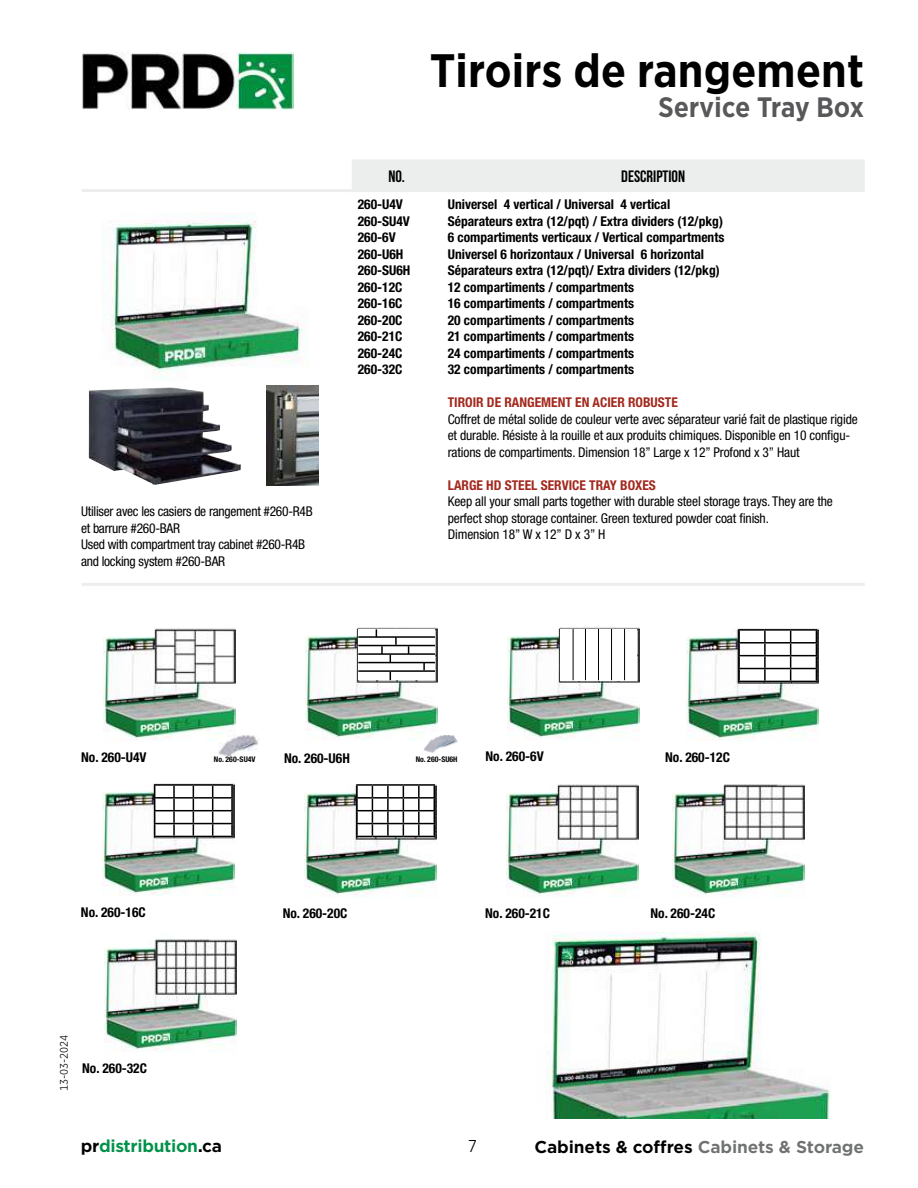
<style>
.page{position:relative;width:918px;height:1188px;background:#fff}
.page>*{position:absolute;margin:0;border:0;box-sizing:border-box;transform-origin:0 0}
.t1{font:700 45px "Gotham Narrow Office";letter-spacing:-.01em;color:#000}
.t2{font:700 27px "Gotham Narrow Office";letter-spacing:-.01em;color:#58585a}
.t3{font:700 16.5px "Gotham Office";letter-spacing:-.01em;color:#000}
.t4{font:700 16.5px "Gotham Office";letter-spacing:-.02em;color:#009149}
.t5{font:16.5px "Bebas Neue";color:#000}
.t6{font:16.5px "Gotham Narrow Office";color:#000}
.t7{font:700 condensed 13.5px/16.5px "Helvetica Neue LT Std";color:#000}
.t8{font:condensed 13.5px/16.5px "Helvetica Neue LT Std";letter-spacing:-.01em;color:#000}
.t9{font:700 condensed 13.5px "Helvetica Neue LT Std";color:#a3291e}
.t10{font:10.5px "Gotham Narrow Office";letter-spacing:-.01em;color:#000}
.t11{font:700 condensed 7.8px "Helvetica Neue LT Std";color:#000}
.s1{color:#000}
.s2{color:#707172}
</style>
<div class="page">
<img style="left:81px;top:53px;width:212px;height:56px">
<div style="left:352px;top:159px;width:513px;height:30px;background:#eceded"></div>
<hr style="left:82px;top:189px;width:270px;height:3px;background:#eceded">
<hr style="left:352px;top:189px;width:90px;height:3px;background:#eceded">
<hr style="left:442px;top:189px;width:423px;height:3px;background:#eceded">
<hr style="left:82px;top:583px;width:270px;height:3px;background:#eceded">
<hr style="left:352px;top:583px;width:90px;height:3px;background:#eceded">
<hr style="left:442px;top:583px;width:423px;height:3px;background:#eceded">
<img style="left:687px;top:628px;width:132px;height:113px">
<img style="left:103px;top:783px;width:132px;height:113px">
<img style="left:304px;top:784px;width:132px;height:113px">
<img style="left:507px;top:784px;width:132px;height:113px">
<img style="left:673px;top:784px;width:132px;height:113px">
<img style="left:104px;top:939px;width:132px;height:113px">
<img style="left:89px;top:387px;width:152px;height:98px">
<img style="left:266px;top:386px;width:52px;height:100px">
<img style="left:508px;top:627px;width:132px;height:113px">
<div style="left:560px;top:629px;width:77px;height:51px;background:#fff"></div>
<hr style="left:598px;top:629px;width:1px;height:51px;background:#000">
<hr style="left:585px;top:629px;width:1px;height:51px;background:#000">
<hr style="left:573px;top:629px;width:1px;height:51px;background:#000">
<hr style="left:611px;top:629px;width:1px;height:51px;background:#000">
<hr style="left:624px;top:629px;width:1px;height:51px;background:#000">
<img style="left:103px;top:628px;width:132px;height:113px">
<img style="left:306px;top:627px;width:132px;height:113px">
<div style="left:358px;top:629px;width:77px;height:51px;background:#fff"></div>
<hr style="left:358px;top:636px;width:77px;height:2px;background:#000">
<hr style="left:358px;top:662px;width:77px;height:1px;background:#000">
<hr style="left:358px;top:645px;width:77px;height:1px;background:#000">
<hr style="left:358px;top:670px;width:77px;height:2px;background:#000">
<hr style="left:358px;top:653px;width:77px;height:2px;background:#000">
<img style="left:218px;top:735px;width:42px;height:20px">
<svg style="left:381px;top:646px;width:2px;height:8px"></svg>
<svg style="left:395px;top:637px;width:2px;height:8px"></svg>
<svg style="left:423px;top:663px;width:2px;height:7px"></svg>
<hr style="left:738px;top:629px;width:27px;height:2px;background:#000">
<hr style="left:765px;top:629px;width:26px;height:2px;background:#000">
<hr style="left:791px;top:629px;width:26px;height:2px;background:#000">
<svg style="left:738px;top:630px;width:79px;height:52px"></svg>
<svg style="left:154px;top:784px;width:79px;height:53px"></svg>
<svg style="left:356px;top:784px;width:79px;height:53px"></svg>
<img style="left:423px;top:735px;width:35px;height:18px">
<img style="left:110px;top:215px;width:198px;height:158px">
<img style="left:549px;top:931px;width:282px;height:187px">
<p class="t8" style="left:81px;top:503px;width:233px">Utiliser avec les casiers de rangement #260-R4B et barrure #260-BAR<br>Used with compartment tray cabinet #260-R4B and locking system #260-BAR</p>
<h1 class="t1" style="left:429px;top:41px;width:436px">Tiroirs de rangement</h1>
<h2 class="t2" style="left:658px;top:89px;width:208px">Service Tray Box</h2>
<p class="t5" style="left:389px;top:167px;width:18px">NO.</p>
<p class="t5" style="left:621px;top:167px;width:65px">DESCRIPTION</p>
<p class="t7" style="left:358px;top:196px;width:54px">260-U4V<br>260-SU4V<br>260-6V<br>260-U6H<br>260-SU6H<br>260-12C<br>260-16C<br>260-20C<br>260-21C<br>260-24C<br>260-32C</p>
<p class="t7" style="left:448px;top:196px;width:278px">Universel 4 vertical / Universal 4 vertical Séparateurs extra (12/pqt) / Extra dividers (12/pkg)<br>6 compartiments verticaux / Vertical compartments Universel 6 horizontaux / Universal 6 horizontal Séparateurs extra (12/pqt)/ Extra dividers (12/pkg)<br>12 compartiments / compartments<br>16 compartiments / compartments<br>20 compartiments / compartments<br>21 compartiments / compartments<br>24 compartiments / compartments<br>32 compartiments / compartments</p>
<p class="t9" style="left:448px;top:394px;width:232px">TIROIR DE RANGEMENT EN ACIER ROBUSTE</p>
<p class="t8" style="left:448px;top:411px;width:412px">Coffret de métal solide de couleur verte avec séparateur varié fait de plastique rigide et durable. Résiste à la rouille et aux produits chimiques. Disponible en 10 configu&shy;rations de compartiments. Dimension 18’’ Large x 12’’ Profond x 3’’ Haut</p>
<p class="t9" style="left:448px;top:477px;width:210px">LARGE HD STEEL SERVICE TRAY BOXES</p>
<p class="t8" style="left:448px;top:493px;width:387px">Keep all your small parts together with durable steel storage trays. They are the perfect shop storage container. Green textured powder coat finish.<br>Dimension 18’’ W x 12’’ D x 3’’ H</p>
<p class="t7" style="left:81px;top:749px;width:67px">No. 260-U4V</p>
<p class="t11" style="left:214px;top:754px;width:43px">No. 260-SU4V</p>
<p class="t7" style="left:284px;top:750px;width:67px">No. 260-U6H</p>
<p class="t11" style="left:416px;top:754px;width:43px">No. 260-SU6H</p>
<p class="t7" style="left:486px;top:748px;width:60px">No. 260-6V</p>
<p class="t7" style="left:665px;top:748px;width:66px">No. 260-12C</p>
<p class="t7" style="left:81px;top:904px;width:66px">No. 260-16C</p>
<p class="t7" style="left:283px;top:904px;width:66px">No. 260-20C</p>
<p class="t7" style="left:485px;top:904px;width:66px">No. 260-21C</p>
<p class="t7" style="left:650px;top:904px;width:66px">No. 260-24C</p>
<p class="t10" style="left:57px;top:1091px;width:57px;rotate:-90deg">13-03-2024</p>
<p class="t7" style="left:82px;top:1060px;width:66px">No. 260-32C</p>
<p class="t4" style="left:81px;top:1135px;width:143px"><span class="s1">pr</span>distribution<span class="s1">.ca</span></p>
<p class="t6" style="left:468px;top:1135px;width:11px">7</p>
<p class="t3" style="left:535px;top:1136px;width:331px">Cabinets &amp; coffres <span class="s2">Cabinets &amp; Storage</span></p>
</div>
